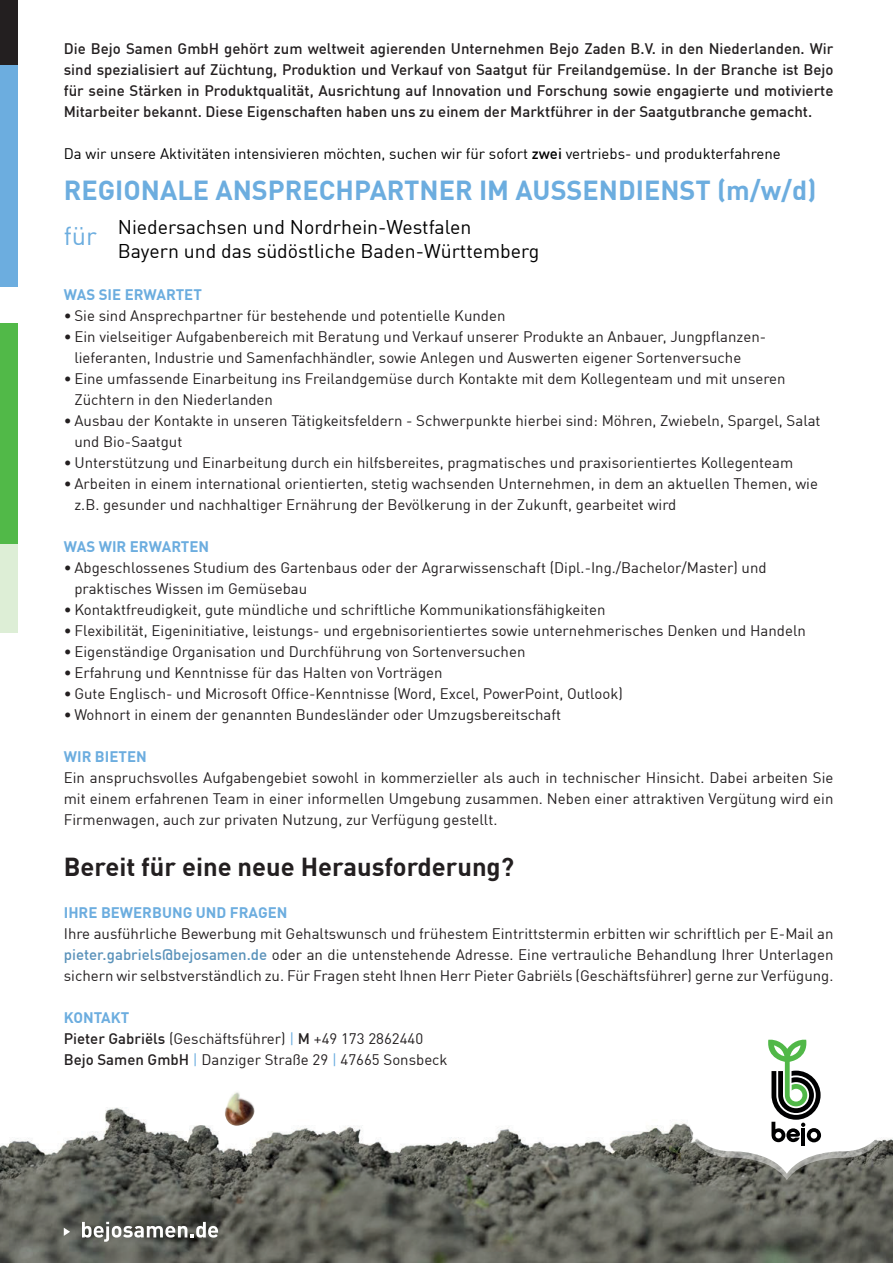
<style>
.page{position:relative;width:893px;height:1263px;background:#fff}
.page>*{position:absolute;margin:0;border:0;box-sizing:border-box;transform-origin:0 0}
.t1{font:700 27px "DIN Offc Pro";color:#6caddf}
.t2{font:700 25.5px "DIN Offc Pro";color:#231f20}
.t3{font:25.5px "DIN Offc Pro";color:#6caddf}
.t4{font:19.5px/24px "DIN Offc Pro";color:#000}
.t5{font:15px/21px "DIN Offc Pro";color:#231f20}
.t6{font:500 15px/21px "DIN Offc Pro";color:#231f20;text-align:justify}
.t7{font:15px "DIN Offc Pro";color:#000}
.t8{font:700 15px "DIN Offc Pro";color:#6caddf}
.s1{font-weight:500}
.s2{font-weight:500;color:#5a92ba}
.s3{font-weight:700;color:#6caddf}
.s4{color:#6caddf}
</style>
<div class="page">
<img style="left:0;top:1108px;width:893px;height:155px">
<img style="left:224px;top:1092px;width:34px;height:33px">
<svg style="left:690px;top:1039px;width:193px;height:141px"></svg>
<svg style="left:64px;top:1227px;width:6px;height:9px"></svg>
<svg style="left:82px;top:1222px;width:136px;height:20px"></svg>
<div style="left:0;top:0;width:17px;height:65px;background:#231f20"></div>
<div style="left:0;top:323px;width:17px;height:221px;background:#51b948"></div>
<div style="left:0;top:65px;width:17px;height:222px;background:#6caddf"></div>
<div style="left:0;top:544px;width:17px;height:88px;background:#ddeed6"></div>
<p class="t6" style="left:64px;top:36px;width:771px">Die Bejo Samen GmbH gehört zum weltweit agierenden Unternehmen Bejo Zaden B.V. in den Niederlanden. Wir sind spezialisiert auf Züchtung, Produktion und Verkauf von Saatgut für Freilandgemüse. In der Branche ist Bejo für seine Stärken in Produktqualität, Ausrichtung auf Innovation und Forschung sowie engagierte und motivierte Mitarbeiter bekannt. Diese Eigenschaften haben uns zu einem der Marktführer in der Saatgutbranche gemacht.</p>
<p class="t7" style="left:64px;top:142px;width:719px">Da wir unsere Aktivitäten intensivieren möchten, suchen wir für sofort <span class="s1">zwei</span> vertriebs- und produkterfahrene</p>
<h1 class="t1" style="left:64px;top:168px;width:754px">REGIONALE ANSPRECHPARTNER IM AUSSENDIENST (m/w/d)</h1>
<h3 class="t4" style="left:118px;top:213px;width:423px">Niedersachsen und Nordrhein-Westfalen<br>Bayern und das südöstliche Baden-Württemberg</h3>
<p class="t8" style="left:64px;top:282px;width:140px">WAS SIE ERWARTET</p>
<p class="t5" style="left:64px;top:303px;width:443px">• Sie sind Ansprechpartner für bestehende und potentielle Kunden</p>
<p class="t5" style="left:74px;top:324px;width:693px;text-indent:-10px">• Ein vielseitiger Aufgabenbereich mit Beratung und Verkauf unserer Produkte an Anbauer, Jungpflanzen&shy;lieferanten, Industrie und Samenfachhändler, sowie Anlegen und Auswerten eigener Sortenversuche</p>
<p class="t5" style="left:74px;top:366px;width:713px;text-indent:-10px">• Eine umfassende Einarbeitung ins Freilandgemüse durch Kontakte mit dem Kollegenteam und mit unseren<br>Züchtern in den Niederlanden</p>
<p class="t5" style="left:74px;top:408px;width:748px;text-indent:-10px">• Ausbau der Kontakte in unseren Tätigkeitsfeldern - Schwerpunkte hierbei sind: Möhren, Zwiebeln, Spargel, Salat und Bio-Saatgut</p>
<p class="t5" style="left:64px;top:450px;width:731px">• Unterstützung und Einarbeitung durch ein hilfsbereites, pragmatisches und praxisorientiertes Kollegenteam</p>
<p class="t5" style="left:74px;top:471px;width:745px;text-indent:-10px">• Arbeiten in einem international orientierten, stetig wachsenden Unternehmen, in dem an aktuellen Themen, wie z.B. gesunder und nachhaltiger Ernährung der Bevölkerung in der Zukunft, gearbeitet wird</p>
<p class="t8" style="left:64px;top:534px;width:147px">WAS WIR ERWARTEN</p>
<p class="t5" style="left:74px;top:555px;width:694px;text-indent:-10px">• Abgeschlossenes Studium des Gartenbaus oder der Agrarwissenschaft (Dipl.-Ing./Bachelor/Master) und praktisches Wissen im Gemüsebau</p>
<p class="t5" style="left:64px;top:597px;width:543px">• Kontaktfreudigkeit, gute mündliche und schriftliche Kommunikationsfähigkeiten</p>
<p class="t5" style="left:64px;top:618px;width:743px">• Flexibilität, Eigeninitiative, leistungs- und ergebnisorientiertes sowie unternehmerisches Denken und Handeln</p>
<p class="t5" style="left:64px;top:639px;width:463px">• Eigenständige Organisation und Durchführung von Sortenversuchen</p>
<p class="t5" style="left:64px;top:660px;width:380px">• Erfahrung und Kenntnisse für das Halten von Vorträgen</p>
<p class="t5" style="left:64px;top:681px;width:560px">• Gute Englisch- und Microsoft Office-Kenntnisse (Word, Excel, PowerPoint, Outlook)</p>
<p class="t5" style="left:64px;top:702px;width:499px">• Wohnort in einem der genannten Bundesländer oder Umzugsbereitschaft</p>
<p class="t8" style="left:64px;top:744px;width:84px">WIR BIETEN</p>
<p class="t5" style="left:64px;top:765px;width:771px;text-align:justify">Ein anspruchsvolles Aufgabengebiet sowohl in kommerzieller als auch in technischer Hinsicht. Dabei arbeiten Sie mit einem erfahrenen Team in einer informellen Umgebung zusammen. Neben einer attraktiven Vergütung wird ein Firmenwagen, auch zur privaten Nutzung, zur Verfügung gestellt.</p>
<h2 class="t2" style="left:64px;top:846px;width:452px">Bereit für eine neue Herausforderung?</h2>
<p class="t8" style="left:64px;top:900px;width:225px">IHRE BEWERBUNG UND FRAGEN</p>
<p class="t5" style="left:64px;top:922px;width:771px;text-align:justify">Ihre ausführliche Bewerbung mit Gehaltswunsch und frühestem Eintrittstermin erbitten wir schriftlich per E-Mail an <span class="s2">pieter.gabriels@bejosamen.de</span> oder an die untenstehende Adresse. Eine vertrauliche Behandlung Ihrer Unterlagen sichern wir selbstverständlich zu. Für Fragen steht Ihnen Herr Pieter Gabriëls (Geschäftsführer) gerne zur Verfügung.</p>
<p class="t5" style="left:64px;top:1006px;width:385px"><span class="s3">KONTAKT<br></span><span class="s1">Pieter Gabriëls</span> (Geschäftsführer) <span class="s4">|</span> <span class="s1">M</span> +49 173 2862440<br><span class="s1">Bejo Samen GmbH</span> <span class="s4">|</span> Danziger Straße 29 <span class="s4">|</span> 47665 Sonsbeck</p>
<h2 class="t3" style="left:64px;top:216px;width:35px">für</h2>
</div>
